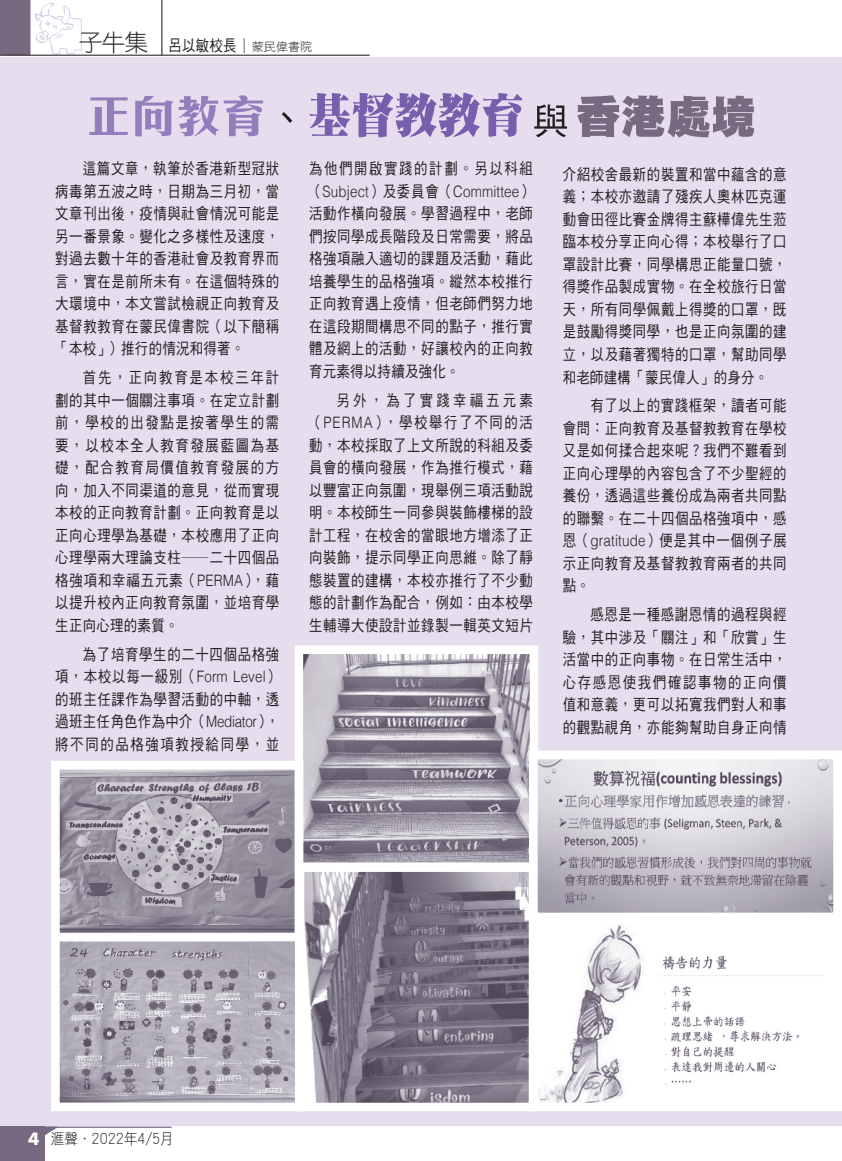
<style>
.page{position:relative;width:842px;height:1161px;background:#fff}
.page>*{position:absolute;margin:0;border:0;box-sizing:border-box;transform-origin:0 0}
.icon_White_txt{font:24px "DF Hei HK W3";color:#231f20}
.body_txt_10_15{font:15.75px/22.5px "DF Hei HK W5";letter-spacing:.05em;color:#231f20;text-align:justify;scale:.85 1}
.icon_White_txt-2{font:15.75px "DF Hei HK W5";letter-spacing:.025em;color:#231f20;scale:.85 1}
.t1{font:15px "DF Hei HK W3";color:#231f20;scale:.9 1}
.s1{font-family:"DF Hei HK W3";font-size:15px}
.s2{font-family:"DF Hei HK W3";font-size:12px}
.s3{font-family:"Helvetica";font-weight:300}
.s4{font-family:"Futura";font-weight:700;font-size:16.5px;color:#fff}
</style>
<div class="page">
<div style="left:0;top:57px;width:842px;height:1068px;background:#e6ddee"></div>
<img style="left:305px;top:655px;width:223px;height:446px">
<div style="left:296px;top:863px;width:241px;height:248px;border:9px solid #fff"></div>
<div style="left:295px;top:645px;width:243px;height:226px;border:9px solid #fff"></div>
<img style="left:539px;top:760px;width:293px;height:341px">
<div style="left:529px;top:750px;width:313px;height:171px;border:9px solid #fff"></div>
<img style="left:61px;top:941px;width:233px;height:160px">
<div style="left:51px;top:926px;width:253px;height:185px;border:9px solid #fff"></div>
<img style="left:61px;top:771px;width:232px;height:160px">
<div style="left:51px;top:761px;width:252px;height:180px;border:9px solid #fff"></div>
<div style="left:530px;top:913px;width:312px;height:198px;border:9px solid #fff"></div>
<svg style="left:0;top:1126px;width:56px;height:35px"></svg>
<hr style="left:25px;top:1126px;width:147px;height:2px;background:#766980">
<svg style="left:35px;top:3px;width:47px;height:51px"></svg>
<div style="left:0;top:0;width:30px;height:55px;background:#766980"></div>
<hr style="left:1px;top:55px;width:368px;height:1px;background:#231f20">
<hr style="left:161px;top:0;width:1px;height:55px;background:#231f20">
<svg style="left:577px;top:95px;width:177px;height:43px"></svg>
<svg style="left:534px;top:104px;width:33px;height:33px"></svg>
<svg style="left:310px;top:92px;width:212px;height:45px"></svg>
<svg style="left:282px;top:112px;width:10px;height:11px"></svg>
<svg style="left:89px;top:95px;width:174px;height:41px"></svg>
<p class="icon_White_txt" style="left:79px;top:29px;width:71px">子牛集</p>
<p class="icon_White_txt-2" style="left:168px;top:36px;width:170px">呂以敏校長<span class="s1">︱</span><span class="s2">蒙民偉書院</span></p>
<p class="body_txt_10_15" style="left:55px;top:157px;width:265px;text-indent:28px">這篇文章，執筆於香港新型冠狀病毒第五波之時，日期為三月初，當文章刊出後，疫情與社會情況可能是另一番景象。變化之多樣性及速度，對過去數十年的香港社會及教育界而言，實在是前所未有。在這個特殊的大環境中，本文嘗試檢視正向教育及基督教教育在蒙民偉書院（以下簡稱「本校」）推行的情況和得著。</p>
<p class="body_txt_10_15" style="left:55px;top:366px;width:265px;text-indent:28px">首先，正向教育是本校三年計劃的其中一個關注事項。在定立計劃前，學校的出發點是按著學生的需要，以校本全人教育發展藍圖為基礎，配合教育局價值教育發展的方向，加入不同渠道的意見，從而實現本校的正向教育計劃。正向教育是以正向心理學為基礎，本校應用了正向心理學兩大理論支柱―二十四個品格強項和幸福五元素（<span class="s3">PERMA</span>），藉以提升校內正向教育氛圍，並培育學生正向心理的素質。</p>
<p class="body_txt_10_15" style="left:55px;top:643px;width:265px;text-indent:28px">為了培育學生的二十四個品格強項，本校以每一級別（<span class="s3">Form Level</span>）的班主任課作為學習活動的中軸，透過班主任角色作為中介（<span class="s3">Mediator</span>），將不同的品格強項教授給同學，並</p>
<p class="body_txt_10_15" style="left:309px;top:157px;width:265px">為他們開啟實踐的計劃。另以科組（<span class="s3">Subject</span>）及委員會（<span class="s3">Committee</span>）活動作橫向發展。學習過程中，老師們按同學成長階段及日常需要，將品格強項融入適切的課題及活動，藉此培養學生的品格強項。縱然本校推行正向教育遇上疫情，但老師們努力地在這段期間構思不同的點子，推行實體及網上的活動，好讓校內的正向教育元素得以持續及強化。</p>
<p class="body_txt_10_15" style="left:309px;top:389px;width:265px;text-indent:28px">另外，為了實踐幸福五元素（<span class="s3">PERMA</span>），學校舉行了不同的活動，本校採取了上文所說的科組及委員會的橫向發展，作為推行模式，藉以豐富正向氛圍，現舉例三項活動說明。本校師生一同參與裝飾樓梯的設計工程，在校舍的當眼地方增添了正向裝飾，提示同學正向思維。除了靜態裝置的建構，本校亦推行了不少動態的計劃作為配合，例如：由本校學生輔導大使設計並錄製一輯英文短片</p>
<p class="body_txt_10_15" style="left:563px;top:163px;width:265px">介紹校舍最新的裝置和當中蘊含的意義；本校亦邀請了殘疾人奧林匹克運動會田徑比賽金牌得主蘇樺偉先生蒞臨本校分享正向心得；本校舉行了口罩設計比賽，同學構思正能量口號，得獎作品製成實物。在全校旅行日當天，所有同學佩戴上得獎的口罩，既是鼓勵得獎同學，也是正向氛圍的建立，以及藉著獨特的口罩，幫助同學和老師建構「蒙民偉人」的身分。</p>
<p class="body_txt_10_15" style="left:563px;top:394px;width:265px;text-indent:28px">有了以上的實踐框架，讀者可能會問：正向教育及基督教教育在學校又是如何揉合起來呢？我們不難看到正向心理學的內容包含了不少聖經的養份，透過這些養份成為兩者共同點的聯繫。在二十四個品格強項中，感恩（<span class="s3">gratitude</span>）便是其中一個例子展示正向教育及基督教教育兩者的共同點。</p>
<p class="body_txt_10_15" style="left:563px;top:603px;width:265px;text-indent:28px">感恩是一種感謝恩情的過程與經驗，其中涉及「關注」和「欣賞」生活當中的正向事物。在日常生活中，心存感恩使我們確認事物的正向價值和意義，更可以拓寬我們對人和事的觀點視角，亦能夠幫助自身正向情</p>
<p class="t1" style="left:28px;top:1131px;width:163px"><span class="s4">4</span> 滙聲．2022年4/5月</p>
</div>
